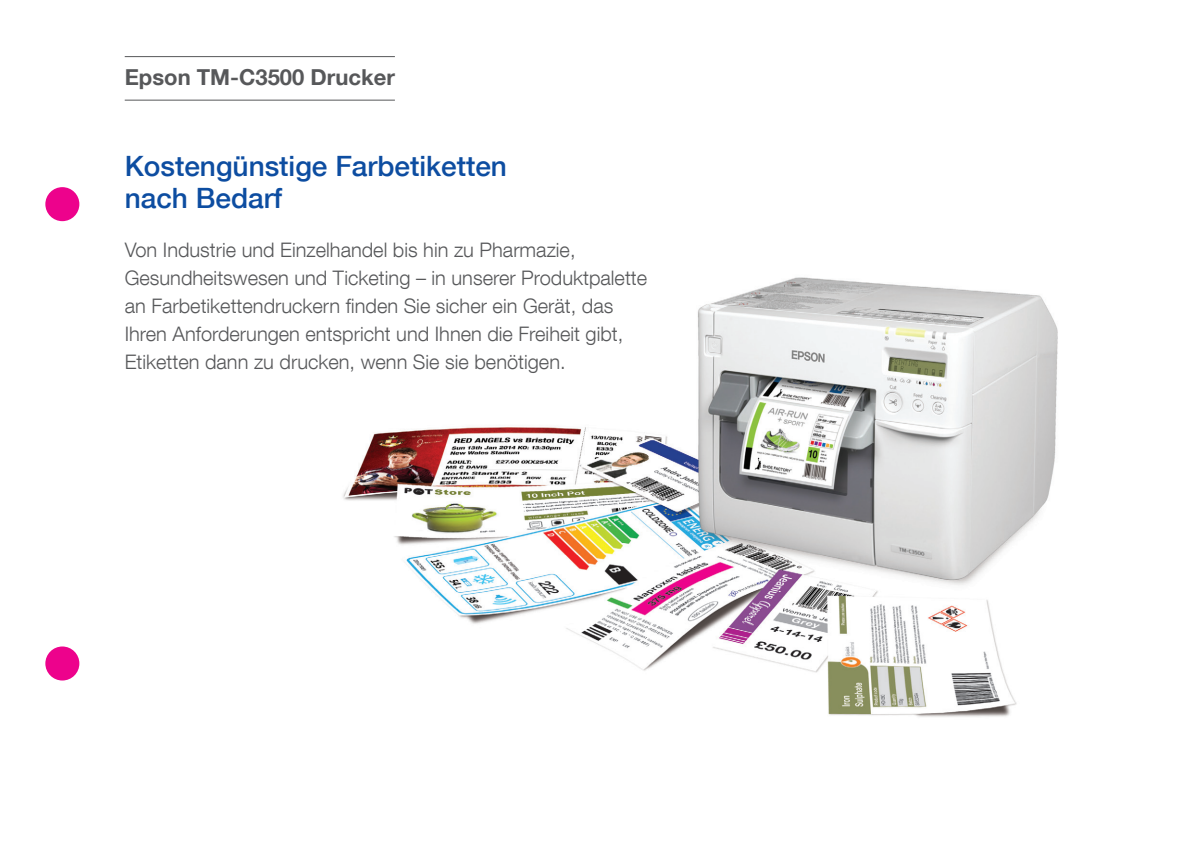
<style>
.page{position:relative;width:1202px;height:862px;background:#fff}
.page>*{position:absolute;margin:0;border:0;box-sizing:border-box;transform-origin:0 0}
.t1{font:500 28px/32px "Helvetica Neue LT Com";color:#0d4da1}
.t2{font:700 22px "Helvetica Neue LT Com";color:#57585a}
.t3{font:300 20px/28px "Helvetica Neue LT Com";color:#57585a}
</style>
<div class="page">
<img style="left:309px;top:99px;width:749px;height:618px">
<hr style="left:125px;top:56px;width:270px;height:1px;background:#57585a">
<hr style="left:125px;top:100px;width:270px;height:1px;background:#57585a">
<div style="left:45px;top:187px;width:34px;height:34px;background:#ed028c;border-radius:50%"></div>
<div style="left:45px;top:646px;width:34px;height:34px;background:#ed028c;border-radius:50%"></div>
<p class="t2" style="left:125px;top:64px;width:272px">Epson TM-C3500 Drucker</p>
<p class="t1" style="left:125px;top:150px;width:384px">Kostengünstige Farbetiketten nach Bedarf</p>
<p class="t3" style="left:125px;top:235px;width:524px">Von Industrie und Einzelhandel bis hin zu Pharmazie, Gesundheitswesen und Ticketing – in unserer Produktpalette an Farbetikettendruckern finden Sie sicher ein Gerät, das Ihren Anforderungen entspricht und Ihnen die Freiheit gibt, Etiketten dann zu drucken, wenn Sie sie benötigen.</p>
</div>
